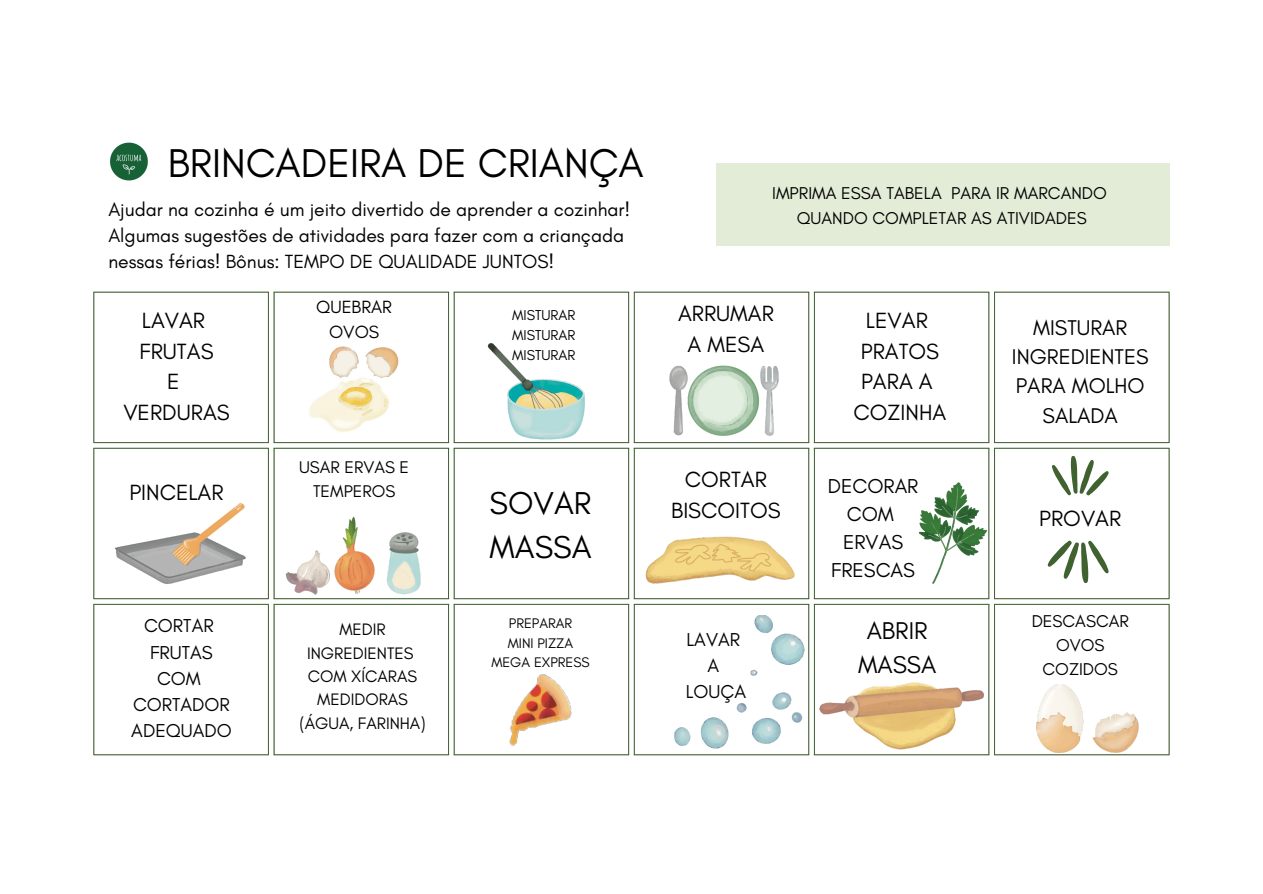
<style>
.page{position:relative;width:1263px;height:894px;background:#fff}
.page>*{position:absolute;margin:0;border:0;box-sizing:border-box;transform-origin:0 0}
.t1{font:40.95px "Glacial Indifference";color:#000}
.t2{font:32.25px "Glacial Indifference";color:#000}
.t3{font:24.75px "Glacial Indifference";color:#000}
.t4{font:22.35px "Glacial Indifference";color:#000}
.t5{font:21.75px "Glacial Indifference";color:#000}
.t6{font:20.55px "Glacial Indifference";color:#000}
.t7{font:19.35px/26.1px "Glacial Indifference";color:#000}
.t8{font:19.05px "Glacial Indifference";color:#000}
.t9{font:18px "Glacial Indifference";color:#000}
.t10{font:17.4px/24.3px "Glacial Indifference";color:#000;text-align:center}
.t11{font:17.25px "Glacial Indifference";color:#000}
.t12{font:16.95px "Glacial Indifference";color:#000}
.t13{font:14.55px "Glacial Indifference";color:#000}
.t14{font:14.1px "Glacial Indifference";color:#000}
</style>
<div class="page">
<svg style="left:93px;top:291px;width:1076px;height:464px"></svg>
<hr style="left:93px;top:292px;width:1px;height:150px;background:#406230">
<hr style="left:268px;top:292px;width:1px;height:150px;background:#406230">
<hr style="left:93px;top:291px;width:176px;height:1px;background:#406230">
<hr style="left:93px;top:442px;width:176px;height:1px;background:#406230">
<hr style="left:628px;top:292px;width:1px;height:150px;background:#406230">
<hr style="left:454px;top:291px;width:175px;height:1px;background:#406230">
<hr style="left:454px;top:442px;width:175px;height:1px;background:#406230">
<hr style="left:634px;top:292px;width:1px;height:150px;background:#406230">
<hr style="left:808px;top:292px;width:1px;height:150px;background:#406230">
<hr style="left:634px;top:291px;width:175px;height:1px;background:#406230">
<hr style="left:634px;top:442px;width:175px;height:1px;background:#406230">
<hr style="left:814px;top:292px;width:1px;height:150px;background:#406230">
<hr style="left:988px;top:292px;width:1px;height:150px;background:#406230">
<hr style="left:814px;top:291px;width:175px;height:1px;background:#406230">
<hr style="left:814px;top:442px;width:175px;height:1px;background:#406230">
<hr style="left:994px;top:292px;width:1px;height:150px;background:#406230">
<hr style="left:1168px;top:292px;width:1px;height:150px;background:#406230">
<hr style="left:994px;top:291px;width:175px;height:1px;background:#406230">
<hr style="left:994px;top:442px;width:175px;height:1px;background:#406230">
<hr style="left:93px;top:448px;width:1px;height:150px;background:#406230">
<hr style="left:268px;top:448px;width:1px;height:150px;background:#406230">
<hr style="left:93px;top:447px;width:176px;height:1px;background:#406230">
<hr style="left:93px;top:598px;width:176px;height:1px;background:#406230">
<hr style="left:628px;top:448px;width:1px;height:150px;background:#406230">
<hr style="left:454px;top:447px;width:175px;height:1px;background:#406230">
<hr style="left:454px;top:598px;width:175px;height:1px;background:#406230">
<hr style="left:634px;top:448px;width:1px;height:150px;background:#406230">
<hr style="left:808px;top:448px;width:1px;height:150px;background:#406230">
<hr style="left:634px;top:447px;width:175px;height:1px;background:#406230">
<hr style="left:634px;top:598px;width:175px;height:1px;background:#406230">
<hr style="left:814px;top:448px;width:1px;height:150px;background:#406230">
<hr style="left:988px;top:448px;width:1px;height:150px;background:#406230">
<hr style="left:814px;top:447px;width:175px;height:1px;background:#406230">
<hr style="left:814px;top:598px;width:175px;height:1px;background:#406230">
<hr style="left:994px;top:448px;width:1px;height:150px;background:#406230">
<hr style="left:1168px;top:448px;width:1px;height:150px;background:#406230">
<hr style="left:994px;top:447px;width:175px;height:1px;background:#406230">
<hr style="left:994px;top:598px;width:175px;height:1px;background:#406230">
<hr style="left:93px;top:604px;width:1px;height:150px;background:#406230">
<hr style="left:268px;top:604px;width:1px;height:150px;background:#406230">
<hr style="left:93px;top:603px;width:176px;height:1px;background:#406230">
<hr style="left:93px;top:754px;width:176px;height:1px;background:#406230">
<hr style="left:274px;top:604px;width:1px;height:150px;background:#406230">
<hr style="left:448px;top:604px;width:1px;height:150px;background:#406230">
<hr style="left:274px;top:754px;width:175px;height:1px;background:#406230">
<hr style="left:454px;top:604px;width:1px;height:150px;background:#406230">
<hr style="left:628px;top:604px;width:1px;height:150px;background:#406230">
<hr style="left:454px;top:603px;width:175px;height:1px;background:#406230">
<hr style="left:454px;top:754px;width:175px;height:1px;background:#406230">
<hr style="left:634px;top:604px;width:1px;height:150px;background:#406230">
<hr style="left:808px;top:604px;width:1px;height:150px;background:#406230">
<hr style="left:634px;top:603px;width:175px;height:1px;background:#406230">
<hr style="left:634px;top:754px;width:175px;height:1px;background:#406230">
<hr style="left:814px;top:604px;width:1px;height:150px;background:#406230">
<hr style="left:988px;top:604px;width:1px;height:150px;background:#406230">
<hr style="left:814px;top:603px;width:175px;height:1px;background:#406230">
<hr style="left:994px;top:604px;width:1px;height:150px;background:#406230">
<hr style="left:1168px;top:604px;width:1px;height:150px;background:#406230">
<hr style="left:994px;top:603px;width:175px;height:1px;background:#406230">
<hr style="left:994px;top:754px;width:175px;height:1px;background:#406230">
<div style="left:716px;top:163px;width:453px;height:82px;background:#e2ecd7"></div>
<img style="left:110px;top:142px;width:38px;height:39px">
<img style="left:271px;top:291px;width:215px;height:315px">
<svg style="left:1052px;top:455px;width:57px;height:40px"></svg>
<svg style="left:1048px;top:540px;width:61px;height:43px"></svg>
<img style="left:298px;top:337px;width:105px;height:99px">
<img style="left:461px;top:328px;width:159px;height:133px">
<img style="left:656px;top:345px;width:140px;height:102px">
<img style="left:105px;top:502px;width:153px;height:90px">
<img style="left:639px;top:505px;width:167px;height:87px">
<img style="left:897px;top:463px;width:131px;height:129px">
<img style="left:495px;top:647px;width:91px;height:109px">
<img style="left:647px;top:615px;width:234px;height:141px">
<img style="left:1053px;top:672px;width:97px;height:84px">
<img style="left:277px;top:498px;width:172px;height:108px">
<img style="left:788px;top:644px;width:265px;height:112px">
<p class="t1" style="left:168px;top:138px;width:477px">BRINCADEIRA DE CRIANÇA</p>
<p class="t7" style="left:108px;top:196px;width:523px">Ajudar na cozinha é um jeito divertido de aprender a cozinhar!<br>Algumas sugestões de atividades para fazer com a criançada</p>
<p class="t7" style="left:108px;top:248px;width:448px">nessas férias! Bônus: TEMPO DE QUALIDADE JUNTOS!</p>
<p class="t4" style="left:142px;top:306px;width:65px">LAVAR</p>
<p class="t4" style="left:140px;top:337px;width:75px">FRUTAS</p>
<p class="t4" style="left:167px;top:368px;width:14px">E</p>
<p class="t4" style="left:123px;top:399px;width:108px">VERDURAS</p>
<p class="t4" style="left:129px;top:478px;width:96px">PINCELAR</p>
<p class="t8" style="left:144px;top:614px;width:71px">CORTAR</p>
<p class="t8" style="left:150px;top:640px;width:64px">FRUTAS</p>
<p class="t8" style="left:157px;top:666px;width:45px">COM</p>
<p class="t8" style="left:133px;top:692px;width:98px">CORTADOR</p>
<p class="t8" style="left:131px;top:718px;width:102px">ADEQUADO</p>
<p class="t9" style="left:316px;top:296px;width:77px">QUEBRAR</p>
<p class="t9" style="left:329px;top:320px;width:52px">OVOS</p>
<p class="t13" style="left:512px;top:306px;width:65px">MISTURAR</p>
<p class="t13" style="left:512px;top:326px;width:65px">MISTURAR</p>
<p class="t13" style="left:512px;top:346px;width:65px">MISTURAR</p>
<p class="t11" style="left:299px;top:456px;width:112px">USAR ERVAS E</p>
<p class="t11" style="left:313px;top:480px;width:84px">TEMPEROS</p>
<p class="t2" style="left:490px;top:482px;width:103px">SOVAR</p>
<p class="t2" style="left:489px;top:527px;width:104px">MASSA</p>
<p class="t12" style="left:339px;top:619px;width:48px">MEDIR</p>
<p class="t12" style="left:307px;top:642px;width:108px">INGREDIENTES</p>
<p class="t12" style="left:308px;top:665px;width:111px">COM XÍCARAS</p>
<p class="t12" style="left:317px;top:689px;width:92px">MEDIDORAS</p>
<p class="t12" style="left:299px;top:712px;width:128px">(ÁGUA, FARINHA)</p>
<p class="t14" style="left:509px;top:614px;width:65px">PREPARAR</p>
<p class="t14" style="left:508px;top:634px;width:67px">MINI PIZZA</p>
<p class="t14" style="left:491px;top:653px;width:100px">MEGA EXPRESS</p>
<p class="t10" style="left:772px;top:181px;width:336px">IMPRIMA ESSA TABELA PARA IR MARCANDO<br>QUANDO COMPLETAR AS ATIVIDADES</p>
<p class="t4" style="left:678px;top:300px;width:97px">ARRUMAR</p>
<p class="t4" style="left:688px;top:330px;width:78px">A MESA</p>
<p class="t4" style="left:685px;top:466px;width:84px">CORTAR</p>
<p class="t4" style="left:671px;top:497px;width:111px">BISCOITOS</p>
<p class="t8" style="left:687px;top:627px;width:55px">LAVAR</p>
<p class="t8" style="left:707px;top:653px;width:13px">A</p>
<p class="t8" style="left:686px;top:679px;width:62px">LOUÇA</p>
<p class="t4" style="left:866px;top:306px;width:63px">LEVAR</p>
<p class="t4" style="left:861px;top:337px;width:80px">PRATOS</p>
<p class="t4" style="left:861px;top:368px;width:73px">PARA A</p>
<p class="t4" style="left:854px;top:399px;width:94px">COZINHA</p>
<p class="t6" style="left:828px;top:473px;width:92px">DECORAR</p>
<p class="t6" style="left:847px;top:501px;width:49px">COM</p>
<p class="t6" style="left:843px;top:529px;width:61px">ERVAS</p>
<p class="t6" style="left:831px;top:557px;width:85px">FRESCAS</p>
<p class="t3" style="left:867px;top:615px;width:62px">ABRIR</p>
<p class="t3" style="left:858px;top:649px;width:80px">MASSA</p>
<p class="t5" style="left:1033px;top:314px;width:96px">MISTURAR</p>
<p class="t5" style="left:1012px;top:343px;width:138px">INGREDIENTES</p>
<p class="t5" style="left:1016px;top:372px;width:130px">PARA MOLHO</p>
<p class="t5" style="left:1042px;top:402px;width:77px">SALADA</p>
<p class="t4" style="left:1039px;top:505px;width:84px">PROVAR</p>
<p class="t10" style="left:1032px;top:608px;width:99px">DESCASCAR</p>
<p class="t10" style="left:1056px;top:632px;width:50px">OVOS</p>
<p class="t10" style="left:1043px;top:656px;width:77px">COZIDOS</p>
</div>
